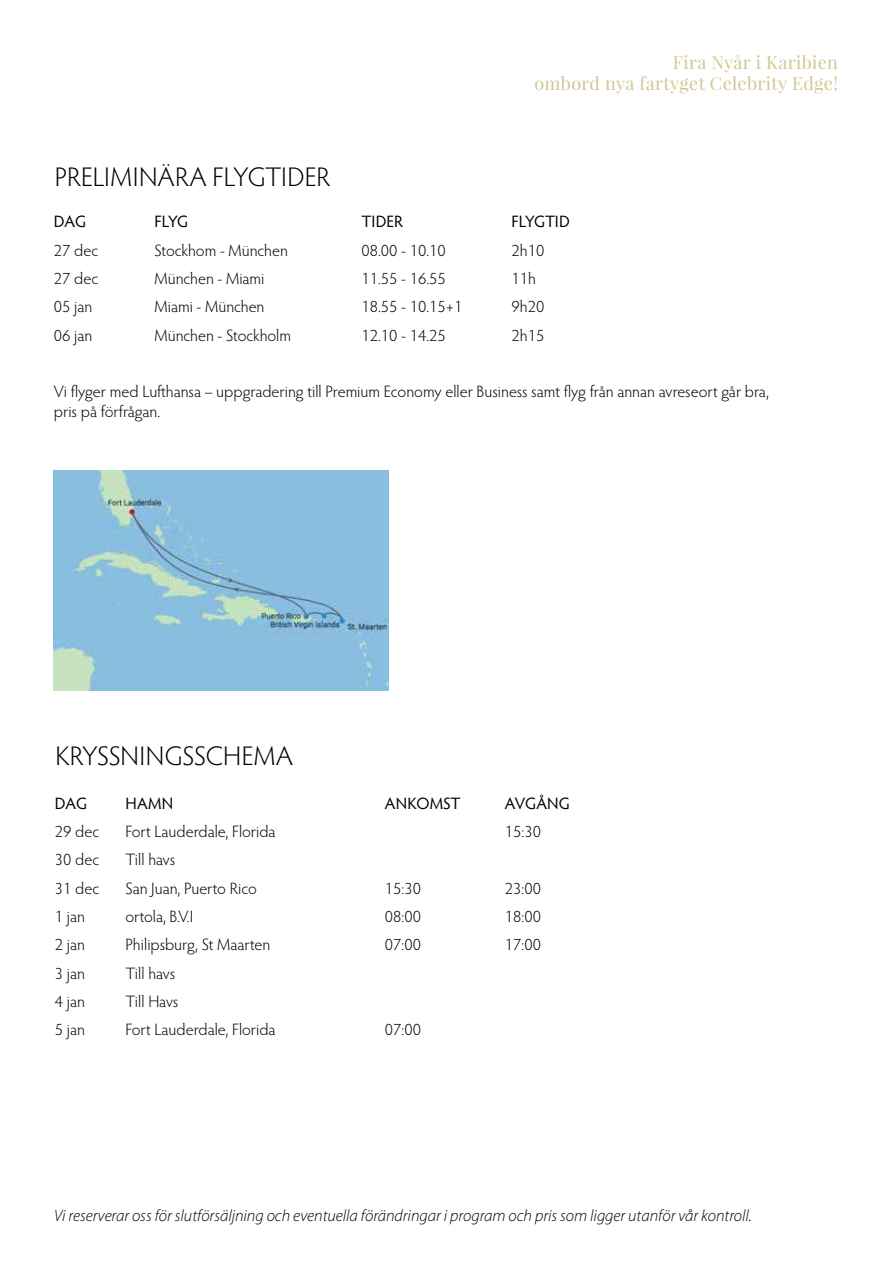
<style>
.page{position:relative;width:893px;height:1263px;background:#fff}
.page>*{position:absolute;margin:0;border:0;box-sizing:border-box;transform-origin:0 0}
.t1{font:300 27px "Hypatia Sans Pro";color:#000}
.t2{font:18px/21.6px "Playfair Display";letter-spacing:.02em;color:#d2c78f;text-align:right}
.t3{font:300 16.5px/19.8px "Hypatia Sans Pro";color:#000}
.t4{font:italic 300 16.5px "Myriad Pro";color:#000}
.t5{font:16.5px "Hypatia Sans Pro";letter-spacing:-.005em;color:#000}
</style>
<div class="page">
<img style="left:54px;top:471px;width:334px;height:219px">
<p class="t2" style="left:534px;top:51px;width:305px">Fira Nyår i Karibien<br>ombord nya fartyget Celebrity Edge!</p>
<h1 class="t1" style="left:55px;top:159px;width:277px">PRELIMINÄRA FLYGTIDER</h1>
<p class="t5" style="left:54px;top:211px;width:34px">DAG</p>
<p class="t5" style="left:154px;top:211px;width:35px">FLYG</p>
<p class="t5" style="left:361px;top:211px;width:43px">TIDER</p>
<p class="t5" style="left:511px;top:211px;width:60px">FLYGTID</p>
<p class="t3" style="left:54px;top:240px;width:46px">27 dec</p>
<p class="t3" style="left:154px;top:240px;width:135px">Stockhom - München</p>
<p class="t3" style="left:361px;top:240px;width:86px">08.00 - 10.10</p>
<p class="t3" style="left:511px;top:240px;width:34px">2h10</p>
<p class="t3" style="left:54px;top:268px;width:46px">27 dec</p>
<p class="t3" style="left:154px;top:268px;width:112px">München - Miami</p>
<p class="t3" style="left:361px;top:268px;width:86px">11.55 - 16.55</p>
<p class="t3" style="left:511px;top:268px;width:26px">11h</p>
<p class="t3" style="left:54px;top:296px;width:40px">05 jan</p>
<p class="t3" style="left:154px;top:296px;width:112px">Miami - München</p>
<p class="t3" style="left:361px;top:296px;width:102px">18.55 - 10.15+1</p>
<p class="t3" style="left:511px;top:296px;width:34px">9h20</p>
<p class="t3" style="left:54px;top:325px;width:40px">06 jan</p>
<p class="t3" style="left:154px;top:325px;width:138px">München - Stockholm</p>
<p class="t3" style="left:361px;top:325px;width:86px">12.10 - 14.25</p>
<p class="t3" style="left:511px;top:325px;width:34px">2h15</p>
<p class="t3" style="left:54px;top:381px;width:716px">Vi flyger med Lufthansa – uppgradering till Premium Economy eller Business samt flyg från annan avreseort går bra, pris på förfrågan.</p>
<h1 class="t1" style="left:55px;top:738px;width:239px">KRYSSNINGSSCHEMA</h1>
<p class="t5" style="left:55px;top:792px;width:34px">DAG</p>
<p class="t5" style="left:125px;top:792px;width:50px">HAMN</p>
<p class="t5" style="left:385px;top:792px;width:77px">ANKOMST</p>
<p class="t5" style="left:505px;top:792px;width:66px">AVGÅNG</p>
<p class="t3" style="left:55px;top:821px;width:46px">29 dec</p>
<p class="t3" style="left:125px;top:821px;width:152px">Fort Lauderdale, Florida</p>
<p class="t3" style="left:505px;top:821px;width:38px">15:30</p>
<p class="t3" style="left:55px;top:849px;width:46px">30 dec</p>
<p class="t3" style="left:125px;top:849px;width:51px">Till havs</p>
<p class="t3" style="left:55px;top:878px;width:46px">31 dec</p>
<p class="t3" style="left:125px;top:878px;width:133px">San Juan, Puerto Rico</p>
<p class="t3" style="left:385px;top:878px;width:38px">15:30</p>
<p class="t3" style="left:505px;top:878px;width:38px">23:00</p>
<p class="t3" style="left:55px;top:906px;width:32px">1 jan</p>
<p class="t3" style="left:125px;top:906px;width:69px">ortola, B.V.I</p>
<p class="t3" style="left:385px;top:906px;width:38px">08:00</p>
<p class="t3" style="left:505px;top:906px;width:38px">18:00</p>
<p class="t3" style="left:55px;top:934px;width:32px">2 jan</p>
<p class="t3" style="left:125px;top:934px;width:146px">Philipsburg, St Maarten</p>
<p class="t3" style="left:385px;top:934px;width:38px">07:00</p>
<p class="t3" style="left:505px;top:934px;width:38px">17:00</p>
<p class="t3" style="left:55px;top:963px;width:32px">3 jan</p>
<p class="t3" style="left:125px;top:963px;width:51px">Till havs</p>
<p class="t3" style="left:55px;top:991px;width:32px">4 jan</p>
<p class="t3" style="left:125px;top:991px;width:54px">Till Havs</p>
<p class="t3" style="left:55px;top:1019px;width:32px">5 jan</p>
<p class="t3" style="left:125px;top:1019px;width:152px">Fort Lauderdale, Florida</p>
<p class="t3" style="left:385px;top:1019px;width:38px">07:00</p>
<p class="t4" style="left:54px;top:1206px;width:699px">Vi reserverar oss för slutförsäljning och eventuella förändringar i program och pris som ligger utanför vår kontroll.</p>
</div>
